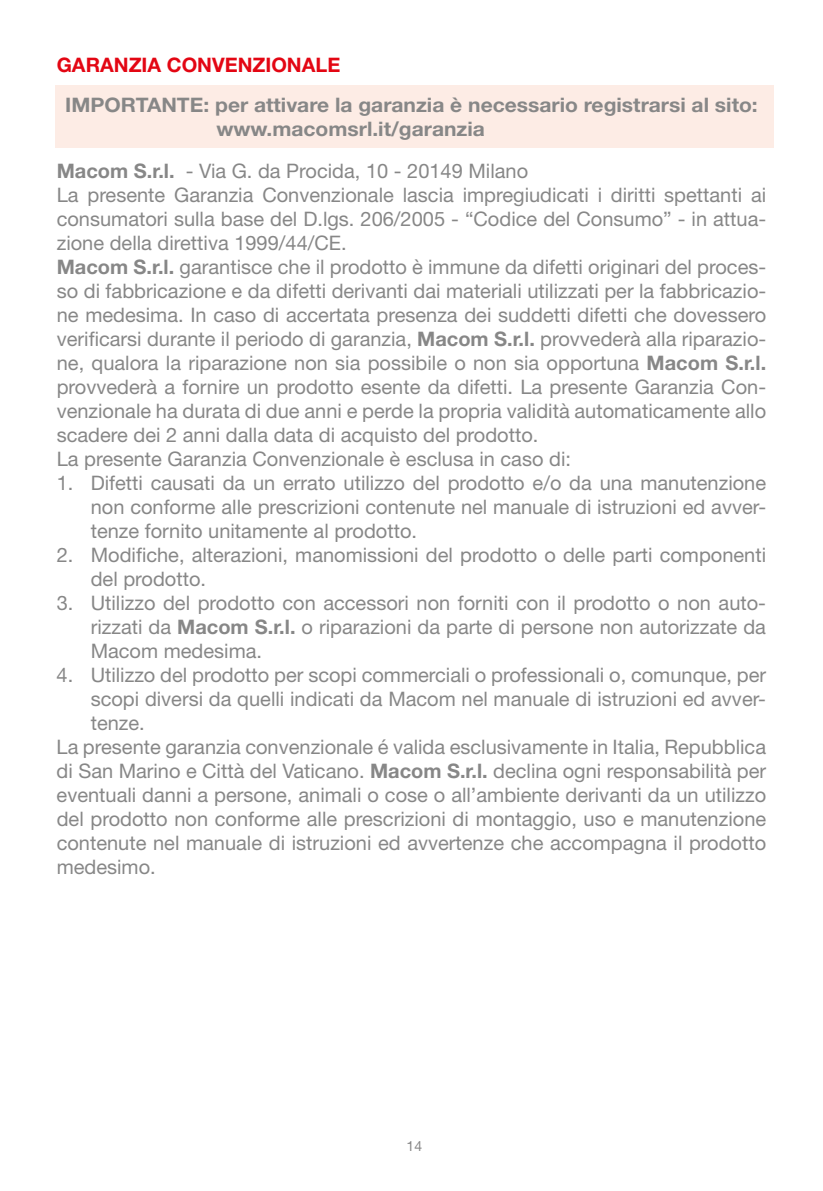
<style>
.page{position:relative;width:823px;height:1191px;background:#fff}
.page>*{position:absolute;margin:0;border:0;box-sizing:border-box;transform-origin:0 0}
.t1{font:20px/24px "Helvetica Neue";color:#878787}
.t2{font:700 20px/24px "Helvetica Neue";color:#878787;scale:1.05 1}
.t3{font:700 20px "Helvetica Neue";color:#e30613}
.t4{font:14px "Helvetica Neue";color:#878787}
.s1{font-weight:700}
</style>
<div class="page">
<div style="left:55px;top:85px;width:718px;height:62px;background:#fdece5"></div>
<p class="t3" style="left:57px;top:53px;width:285px">GARANZIA CONVENZIONALE</p>
<p class="t2" style="left:216px;top:92px;width:516px;text-indent:-151px">IMPORTANTE: per attivare la garanzia è necessario registrarsi al sito: www.macomsrl.it/garanzia</p>
<p class="t1" style="left:57px;top:159px;width:710px"><span class="s1">Macom S.r.l.</span> - Via G. da Procida, 10 - 20149 Milano<br>La presente Garanzia Convenzionale lascia impregiudicati i diritti spettanti ai consumatori sulla base del D.lgs. 206/2005 - “Codice del Consumo” - in attua&shy;zione della direttiva 1999/44/CE.<br><span class="s1">Macom S.r.l.</span> garantisce che il prodotto è immune da difetti originari del proces&shy;so di fabbricazione e da difetti derivanti dai materiali utilizzati per la fabbricazio&shy;ne medesima. In caso di accertata presenza dei suddetti difetti che dovessero verificarsi durante il periodo di garanzia, <span class="s1">Macom S.r.l.</span> provvederà alla riparazio&shy;ne, qualora la riparazione non sia possibile o non sia opportuna <span class="s1">Macom S.r.l. </span>provvederà a fornire un prodotto esente da difetti. La presente Garanzia Con&shy;venzionale ha durata di due anni e perde la propria validità automaticamente allo scadere dei 2 anni dalla data di acquisto del prodotto.<br>La presente Garanzia Convenzionale è esclusa in caso di:</p>
<p class="t1" style="left:91px;top:471px;width:676px;text-align:justify;text-indent:-34px">1. Difetti causati da un errato utilizzo del prodotto e/o da una manutenzione non conforme alle prescrizioni contenute nel manuale di istruzioni ed avver&shy;tenze fornito unitamente al prodotto.</p>
<p class="t1" style="left:91px;top:543px;width:676px;text-indent:-34px">2. Modifiche, alterazioni, manomissioni del prodotto o delle parti componenti del prodotto.</p>
<p class="t1" style="left:91px;top:591px;width:676px;text-align:justify;text-indent:-34px">3. Utilizzo del prodotto con accessori non forniti con il prodotto o non auto&shy;rizzati da <span class="s1">Macom S.r.l.</span> o riparazioni da parte di persone non autorizzate da Macom medesima.</p>
<p class="t1" style="left:57px;top:663px;width:710px">4. Utilizzo del prodotto per scopi commerciali o professionali o, comunque, per</p>
<p class="t1" style="left:91px;top:687px;width:676px">scopi diversi da quelli indicati da Macom nel manuale di istruzioni ed avver-</p>
<p class="t1" style="left:91px;top:711px;width:56px">tenze.</p>
<p class="t1" style="left:57px;top:735px;width:710px">La presente garanzia convenzionale é valida esclusivamente in Italia, Repubblica</p>
<p class="t1" style="left:57px;top:759px;width:710px">di San Marino e Città del Vaticano. <span class="s1">Macom S.r.l.</span> declina ogni responsabilità per</p>
<p class="t1" style="left:57px;top:783px;width:710px">eventuali danni a persone, animali o cose o all’ambiente derivanti da un utilizzo</p>
<p class="t1" style="left:57px;top:807px;width:710px">del prodotto non conforme alle prescrizioni di montaggio, uso e manutenzione</p>
<p class="t1" style="left:57px;top:831px;width:710px">contenute nel manuale di istruzioni ed avvertenze che accompagna il prodotto</p>
<p class="t1" style="left:57px;top:855px;width:100px">medesimo.</p>
<p class="t4" style="left:406px;top:1137px;width:17px">14</p>
</div>
